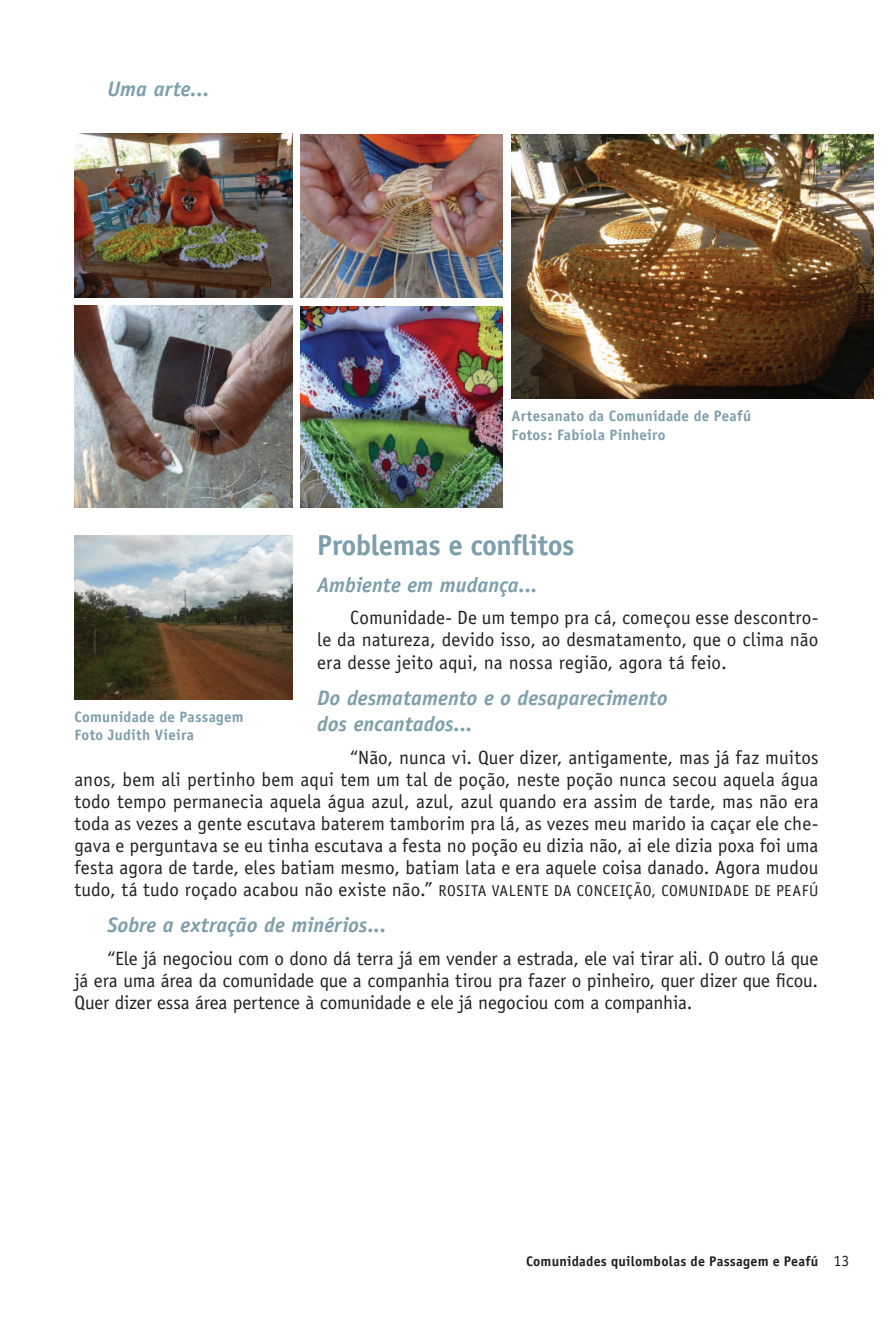
<style>
.page{position:relative;width:893px;height:1340px;background:#fff}
.page>*{position:absolute;margin:0;border:0;box-sizing:border-box;transform-origin:0 0}
.t1{font:700 28.88px "Officina Sans";letter-spacing:-.02em;color:#7e9eac}
.t2{font:italic 700 21px/26.2px "Officina Sans";color:#7e9eac}
.t3{font:19.25px/22.1px "Officina Sans";letter-spacing:.005em;color:#231f20;text-align:justify}
.t4{font:15.75px "Officina Sans";letter-spacing:.03em;color:#231f20}
.t5{font:700 15.05px/18.6px "Officina Sans";letter-spacing:.02em;color:#7e9eac}
.t6{font:700 14px "Officina Sans";letter-spacing:.015em;color:#231f20}
.s1{font-size:19.25px}
.s2{font-weight:400;font-size:15.75px}
</style>
<div class="page">
<img style="left:301px;top:306px;width:202px;height:201px">
<img style="left:511px;top:134px;width:362px;height:265px">
<img style="left:74px;top:134px;width:218px;height:163px">
<img style="left:301px;top:134px;width:202px;height:163px">
<img style="left:74px;top:306px;width:218px;height:201px">
<img style="left:74px;top:535px;width:218px;height:164px">
<p class="t2" style="left:107px;top:76px;width:103px">Uma arte...</p>
<p class="t5" style="left:511px;top:406px;width:241px">Artesanato da Comunidade de Peafú<br>Fotos: Fabíola Pinheiro</p>
<h1 class="t1" style="left:317px;top:527px;width:259px">Problemas e conflitos</h1>
<p class="t2" style="left:317px;top:571px;width:222px">Ambiente em mudança...</p>
<p class="t3" style="left:317px;top:607px;width:503px;text-indent:33px">Comunidade- De um tempo pra cá, começou esse descontro&shy;le da natureza, devido isso, ao desmatamento, que o clima não era desse jeito aqui, na nossa região, agora tá feio.</p>
<p class="t2" style="left:317px;top:684px;width:352px">Do desmatamento e o desaparecimento dos encantados...</p>
<p class="t3" style="left:74px;top:746px;width:746px;text-indent:276px">“Não, nunca vi. Quer dizer, antigamente, mas já faz muitos anos, bem ali pertinho bem aqui tem um tal de poção, neste poção nunca secou aquela água todo tempo permanecia aquela água azul, azul, azul quando era assim de tarde, mas não era toda as vezes a gente escutava baterem tamborim pra lá, as vezes meu marido ia caçar ele che&shy;gava e perguntava se eu tinha escutava a festa no poção eu dizia não, ai ele dizia poxa foi uma festa agora de tarde, eles batiam mesmo, batiam lata e era aquele coisa danado. Agora mudou</p>
<p class="t4" style="left:74px;top:881px;width:746px"><span class="s1">tudo, tá tudo roçado acabou não existe não.”</span> ROSITA VALENTE DA CONCEIÇÃO, COMUNIDADE DE PEAFÚ</p>
<p class="t2" style="left:107px;top:912px;width:280px">Sobre a extração de minérios...</p>
<p class="t3" style="left:74px;top:947px;width:745px;text-indent:33px">“Ele já negociou com o dono dá terra já em vender a estrada, ele vai tirar ali. O outro lá que já era uma área da comunidade que a companhia tirou pra fazer o pinheiro, quer dizer que ficou.<br>Quer dizer essa área pertence à comunidade e ele já negociou com a companhia.</p>
<p class="t5" style="left:74px;top:707px;width:171px">Comunidade de Passagem<br>Foto Judith Vieira</p>
<p class="t6" style="left:526px;top:1251px;width:325px">Comunidades quilombolas de Passagem e Peafú <span class="s2">13</span></p>
</div>
